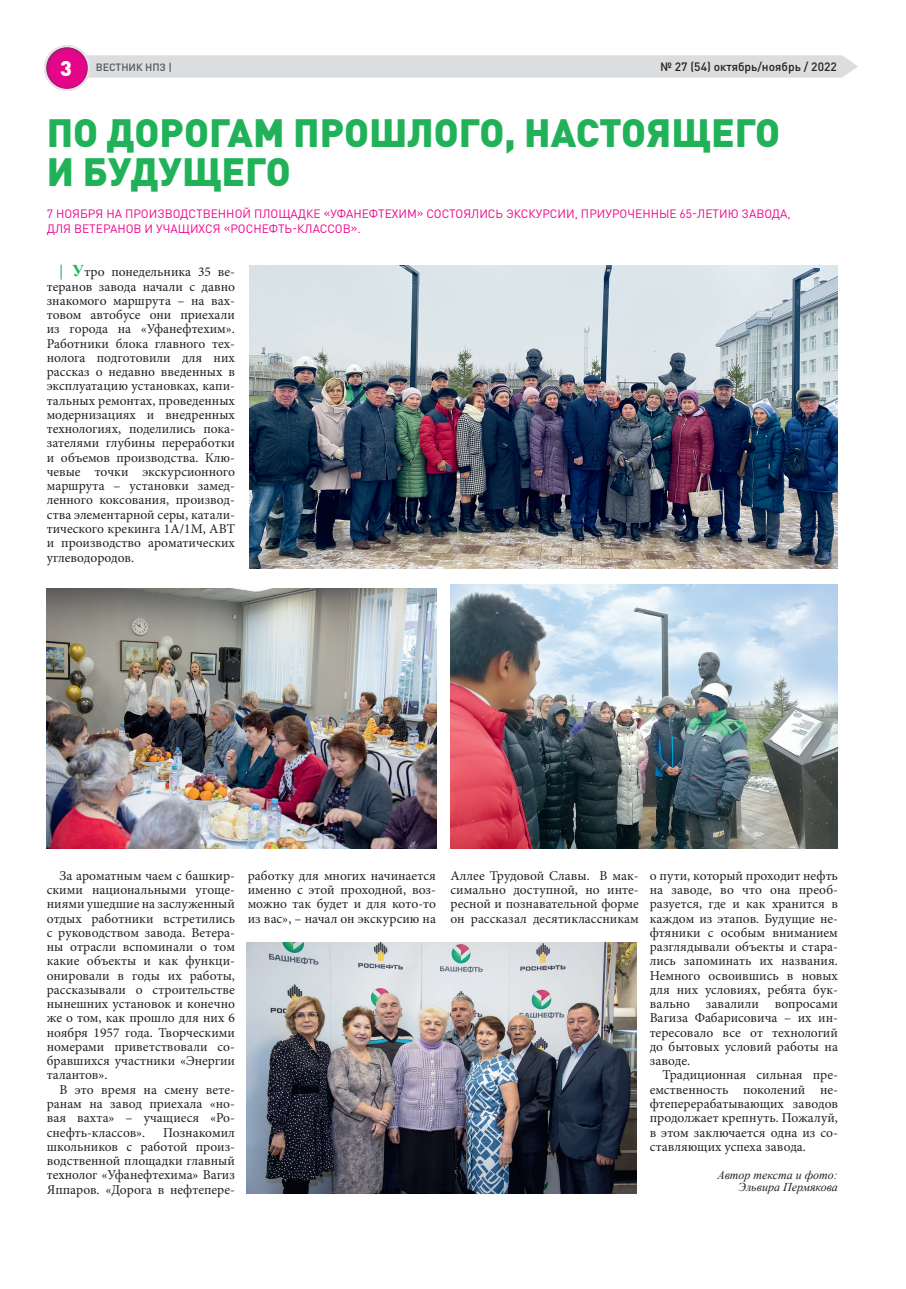
<style>
.page{position:relative;width:906px;height:1289px;background:#fff}
.page>*{position:absolute;margin:0;border:0;box-sizing:border-box;transform-origin:0 0}
.t1{font:900 39px/39px "DIN Pro";color:#21b259}
.t2{font:13.5px/14.2px "Minion Pro";color:#231f20;text-align:justify}
.t3{font:12px/15px "DIN Pro";color:#ed028c}
.t4{font:italic 12px/12px "Times New Roman";color:#231f20;text-align:right}
.t5{font:500 12px "DIN Pro";color:#231f20}
.t6{font:500 10.5px "DIN Pro";color:#545557}
.s1{font-weight:900;font-size:21px;color:#fff}
.s2{font-family:"Times New Roman";font-weight:700;font-size:16.5px;color:#21b259}
</style>
<div class="page">
<svg style="left:44px;top:45px;width:814px;height:46px"></svg>
<img style="left:250px;top:265px;width:588px;height:303px">
<img style="left:450px;top:585px;width:388px;height:263px">
<img style="left:47px;top:588px;width:390px;height:260px">
<img style="left:247px;top:942px;width:390px;height:251px">
<p class="t6" style="left:60px;top:60px;width:114px"><span class="s1">3</span> ВЕСТНИК НПЗ |</p>
<p class="t5" style="left:660px;top:58px;width:178px">№ 27 (54) октябрь/ноябрь / 2022</p>
<h1 class="t1" style="left:47px;top:112px;width:735px">ПО ДОРОГАМ ПРОШЛОГО, НАСТОЯЩЕГО<br>И БУДУЩЕГО</h1>
<p class="t3" style="left:47px;top:205px;width:745px">7 НОЯБРЯ НА ПРОИЗВОДСТВЕННОЙ ПЛОЩАДКЕ «УФАНЕФТЕХИМ» СОСТОЯЛИСЬ ЭКСКУРСИИ, ПРИУРОЧЕННЫЕ 65-ЛЕТИЮ ЗАВОДА,<br>ДЛЯ ВЕТЕРАНОВ И УЧАЩИХСЯ «РОСНЕФТЬ-КЛАССОВ».</p>
<p class="t2" style="left:47px;top:265px;width:190px;text-indent:13px"><span class="s2">| У</span>тро понедельника 35 ве&shy;теранов завода начали с давно знакомого маршрута – на вах&shy;товом автобусе они приехали из города на «Уфанефтехим».<br>Работники блока главного тех&shy;нолога подготовили для них рассказ о недавно введенных в эксплуатацию установках, капи&shy;тальных ремонтах, проведенных модернизациях и внедренных технологиях, поделились пока&shy;зателями глубины переработки и объемов производства. Клю&shy;чевые точки экскурсионного маршрута – установки замед&shy;ленного коксования, производ&shy;ства элементарной серы, катали&shy;тического крекинга 1А/1М, АВТ и производство ароматических углеводородов.</p>
<p class="t2" style="left:47px;top:868px;width:190px;text-indent:13px">За ароматным чаем с башкир&shy;скими национальными угоще&shy;ниями ушедшие на заслуженный отдых работники встретились с руководством завода. Ветера&shy;ны отрасли вспоминали о том какие объекты и как функци&shy;онировали в годы их работы, рассказывали о строительстве нынешних установок и конечно же о том, как прошло для них 6 ноября 1957 года. Творческими номерами приветствовали со&shy;бравшихся участники «Энергии талантов».</p>
<p class="t2" style="left:47px;top:1082px;width:190px;text-indent:13px">В это время на смену вете&shy;ранам на завод приехала «но&shy;вая вахта» – учащиеся «Ро&shy;снефть-классов».</p>
<p class="t2" style="left:47px;top:1125px;width:190px;text-indent:116px">Познакомил школьников с работой произ&shy;водственной площадки главный технолог «Уфанефтехима» Вагиз Яппаров. «Дорога в нефтепере-</p>
<p class="t2" style="left:248px;top:868px;width:190px">работку для многих начинается именно с этой проходной, воз&shy;можно так будет и для кото-то из вас», – начал он экскурсию на</p>
<p class="t2" style="left:450px;top:868px;width:190px">Аллее Трудовой Славы. В мак&shy;симально доступной, но инте&shy;ресной и познавательной форме он рассказал десятиклассникам</p>
<p class="t2" style="left:649px;top:868px;width:190px">о пути, который проходит нефть на заводе, во что она преоб&shy;разуется, где и как хранится в каждом из этапов. Будущие не&shy;фтяники с особым вниманием разглядывали объекты и стара&shy;лись запоминать их названия.<br>Немного освоившись в новых для них условиях, ребята бук&shy;вально завалили вопросами Вагиза Фабарисовича – их ин&shy;тересовало все от технологий до бытовых условий работы на заводе.</p>
<p class="t2" style="left:649px;top:1068px;width:190px;text-indent:13px">Традиционная сильная пре&shy;емственность поколений не&shy;фтеперерабатывающих заводов продолжает крепнуть. Пожалуй, в этом заключается одна из со&shy;ставляющих успеха завода.</p>
<p class="t4" style="left:717px;top:1168px;width:122px">Автор текста и фото:<br>Эльвира Пермякова</p>
</div>
